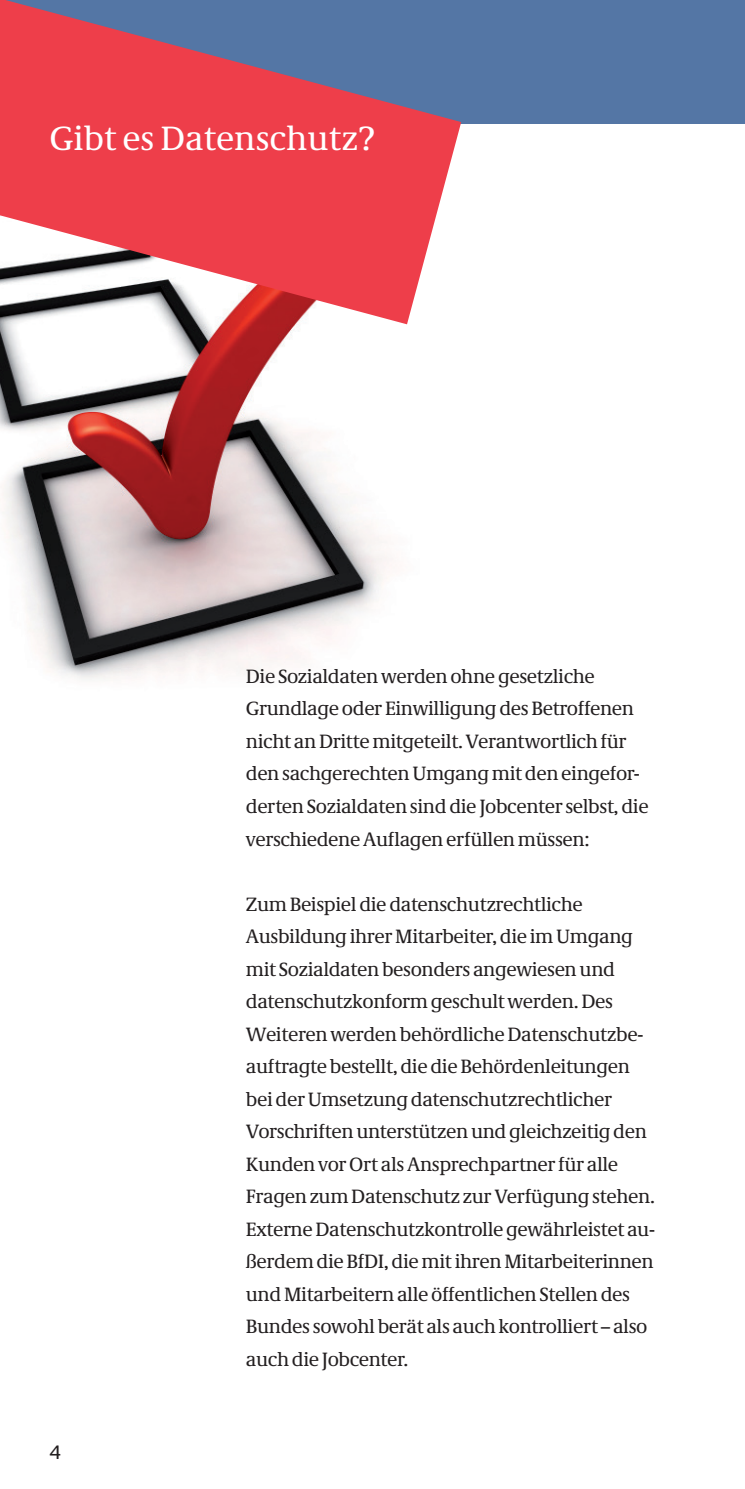
<style>
.page{position:relative;width:745px;height:1489px;background:#fff}
.page>*{position:absolute;margin:0;border:0;box-sizing:border-box;transform-origin:0 0}
.t1{font:35px "Neue Demos";color:#fff}
.t2{font:20px/32.5px "Neue Demos";letter-spacing:-.02em;color:#231f20}
.t3{font:20px "Neue Praxis";color:#231f20}
</style>
<div class="page">
<img style="left:0;top:324px;width:407px;height:356px">
<div style="left:0;top:0;width:744px;height:124px;background:#5476a5"></div>
<svg style="left:0;top:0;width:461px;height:324px;fill:#ee3e4a"></svg>
<p class="t1" style="left:50px;top:117px;width:326px">Gibt es Datenschutz?</p>
<p class="t2" style="left:246px;top:659px;width:404px">Die Sozialdaten werden ohne gesetzliche Grundlage oder Einwilligung des Betroffenen nicht an Dritte mitgeteilt. Verantwortlich für den sachgerechten Umgang mit den eingefor&shy;derten Sozialdaten sind die Jobcenter selbst, die verschiedene Auflagen erfüllen müssen:</p>
<p class="t3" style="left:50px;top:1439px;width:13px">4</p>
<p class="t2" style="left:246px;top:887px;width:410px">Zum Beispiel die datenschutzrechtliche Ausbildung ihrer Mitarbeiter, die im Umgang mit Sozialdaten besonders angewiesen und datenschutzkonform geschult werden. Des Weiteren werden behördliche Datenschutzbe&shy;auftragte bestellt, die die Behördenleitungen bei der Umsetzung datenschutzrechtlicher Vorschriften unterstützen und gleichzeitig den Kunden vor Ort als Ansprechpartner für alle Fragen zum Datenschutz zur Verfügung stehen.<br>Externe Datenschutzkontrolle gewährleistet au&shy;ßerdem die BfDI, die mit ihren Mitarbeiterinnen und Mitarbeitern alle öffentlichen Stellen des Bundes sowohl berät als auch kontrolliert – also auch die Jobcenter.</p>
</div>
